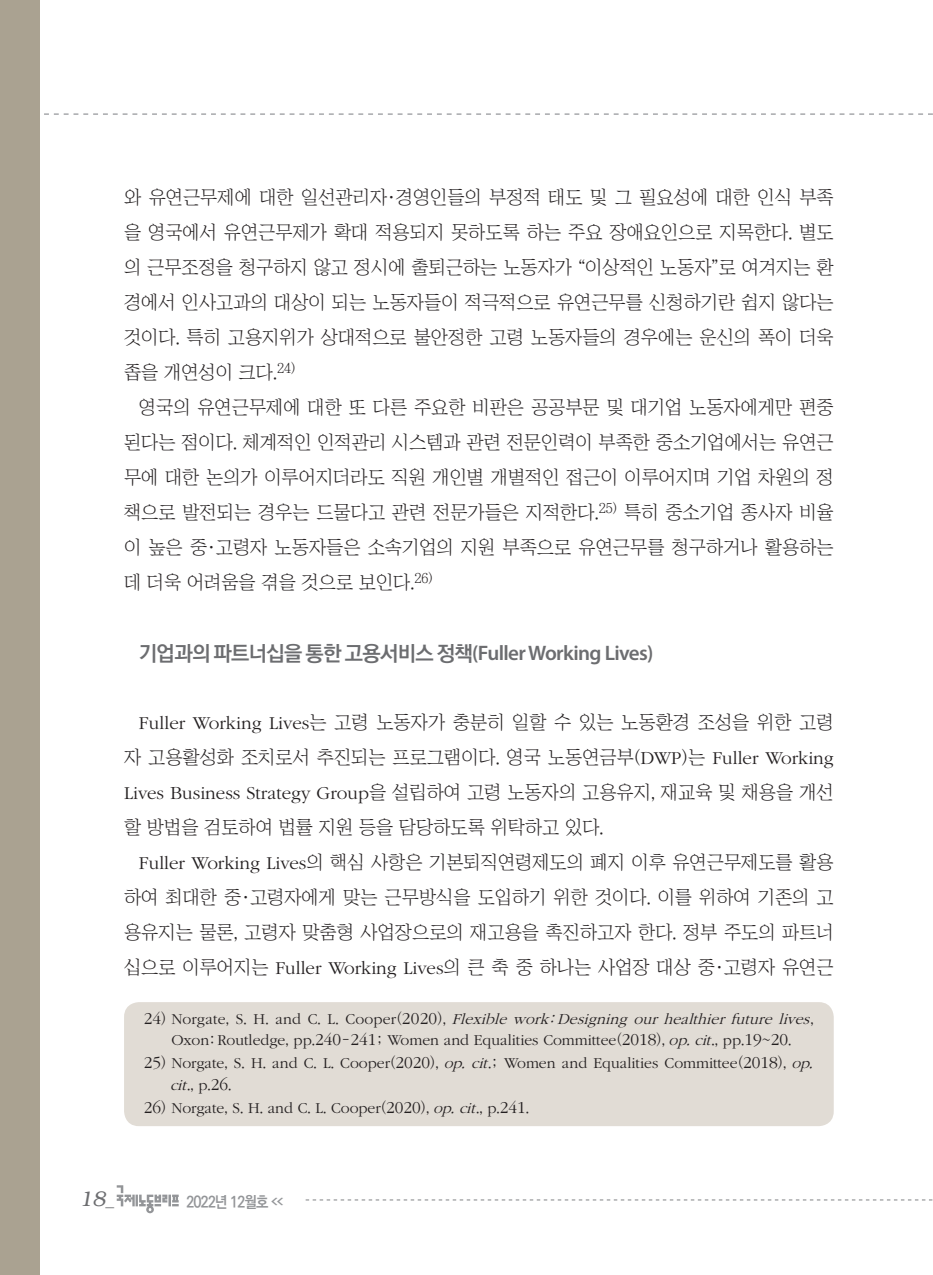
<style>
.page{position:relative;width:933px;height:1275px;background:#fff}
.page>*{position:absolute;margin:0;border:0;box-sizing:border-box;transform-origin:0 0}
.중제목{font:600 21px "Myriad Pro";letter-spacing:-.03em;color:#6c6d70}
.t1{font:italic 300 21px "Bookman";color:#6c6d70}
.본문{font:18.9px/35px "Chosunilbo NM";color:#231f20;text-align:justify}
.각주{font:300 15.75px/21px "ITC Garamond Std";color:#231f20;text-align:center}
.t2{font:700 15.75px "Ko Pub Dotum";letter-spacing:-.055em;color:#939598;scale:.9 1}
.s1{font-family:"Ko Pub Dotum";font-weight:700}
.s2{font-family:"ITC Garamond Std";font-weight:300}
.s3{font-size:17.32px}
.s4{font-family:"Chosunilbo NM";font-weight:400}
.s5{font-style:italic}
.s6{font-family:"Chosunilbo NM";font-weight:400;font-style:italic}
.s7{font-family:"Helvetica";font-weight:400;font-style:normal;font-size:17.5px}
.s8{font-size:7.88px}
</style>
<div class="page">
<svg style="left:44px;top:113px;width:889px;height:2px"></svg>
<div style="left:0;top:0;width:40px;height:1275px;background:#aaa291"></div>
<svg style="left:306px;top:1199px;width:626px;height:1px"></svg>
<svg style="left:117px;top:1185px;width:62px;height:28px"></svg>
<div style="left:124px;top:1002px;width:709px;height:124px;background:#e1dcd5;border-radius:15px"></div>
<p class="본문" style="left:124px;top:179px;width:711px">와 유연근무제에 대한 일선관리자·경영인들의 부정적 태도 및 그 필요성에 대한 인식 부족 을 영국에서 유연근무제가 확대 적용되지 못하도록 하는 주요 장애요인으로 지목한다. 별도 의 근무조정을 청구하지 않고 정시에 출퇴근하는 노동자가 “이상적인 노동자”로 여겨지는 환 경에서 인사고과의 대상이 되는 노동자들이 적극적으로 유연근무를 신청하기란 쉽지 않다는 것이다. 특히 고용지위가 상대적으로 불안정한 고령 노동자들의 경우에는 운신의 폭이 더욱 좁을 개연성이 크다.<sup>24)</sup></p>
<p class="본문" style="left:124px;top:389px;width:711px;text-indent:15px">영국의 유연근무제에 대한 또 다른 주요한 비판은 공공부문 및 대기업 노동자에게만 편중 된다는 점이다. 체계적인 인적관리 시스템과 관련 전문인력이 부족한 중소기업에서는 유연근 무에 대한 논의가 이루어지더라도 직원 개인별 개별적인 접근이 이루어지며 기업 차원의 정 책으로 발전되는 경우는 드물다고 관련 전문가들은 지적한다.<sup>25)</sup> 특히 중소기업 종사자 비율 이 높은 중·고령자 노동자들은 소속기업의 지원 부족으로 유연근무를 청구하거나 활용하는 데 더욱 어려움을 겪을 것으로 보인다.<sup>26)</sup></p>
<p class="중제목" style="left:139px;top:640px;width:516px"><span class="s1">기업과의 파트너십을 통한 고용서비스 정책</span>(Fuller Working Lives)</p>
<p class="본문" style="left:124px;top:704px;width:711px;text-indent:15px"><span class="s2">Fuller Working Lives</span>는 고령 노동자가 충분히 일할 수 있는 노동환경 조성을 위한 고령 자 고용활성화 조치로서 추진되는 프로그램이다. 영국 노동연금부(<span class="s2">DWP</span>)는 <span class="s2">Fuller Working Lives Business Strategy Group</span>을 설립하여 고령 노동자의 고용유지, 재교육 및 채용을 개선 할 방법을 검토하여 법률 지원 등을 담당하도록 위탁하고 있다.</p>
<p class="본문" style="left:124px;top:844px;width:711px;text-indent:15px"><span class="s2">Fuller Working Lives</span>의 핵심 사항은 기본퇴직연령제도의 폐지 이후 유연근무제도를 활용 하여 최대한 중·고령자에게 맞는 근무방식을 도입하기 위한 것이다. 이를 위하여 기존의 고 용유지는 물론, 고령자 맞춤형 사업장으로의 재고용을 촉진하고자 한다. 정부 주도의 파트너 십으로 이루어지는 <span class="s2">Fuller Working Lives</span>의 큰 축 중 하나는 사업장 대상 중·고령자 유연근</p>
<p class="각주" style="left:144px;top:1009px;width:671px"><span class="s3">2 4</span> <span class="s4">)</span> N o r g a t e <span class="s4">,</span> S <span class="s4">.</span> H <span class="s4">.</span> a n d C <span class="s4">.</span> L <span class="s4">.</span> C o o p e r <span class="s4">(</span> <span class="s3">2 0 2 0</span> <span class="s4">) ,</span> <span class="s5">Flexible work</span><span class="s6">:</span><span class="s5">Designing our healthier future lives</span><span class="s4">,<br></span>Oxon<span class="s4">:</span> Routledge<span class="s4">,</span> pp<span class="s4">.</span><span class="s3">240</span><span class="s4">-</span><span class="s3">241</span><span class="s4">;</span> Women and Equalities Committee<span class="s4">(</span><span class="s3">2018</span><span class="s4">),</span> <span class="s5">op</span><span class="s6">.</span><span class="s5">cit</span><span class="s4">.,</span> pp<span class="s4">.</span><span class="s3">19</span><span class="s4">~</span><span class="s3">20</span><span class="s4">.</span></p>
<p class="각주" style="left:170px;top:1051px;width:648px;line-height:22.8px;text-align:left;text-indent:-26px"><span class="s3">25</span><span class="s4">)</span> Norgate<span class="s4">,</span> S<span class="s4">.</span> H<span class="s4">.</span> and C<span class="s4">.</span> L<span class="s4">.</span> Cooper<span class="s4">(</span><span class="s3">2020</span><span class="s4">),</span> <span class="s5">op</span><span class="s6">.</span> <span class="s5">cit</span><span class="s4">.;</span> Women and Equalities Committee<span class="s4">(</span><span class="s3">2018</span><span class="s4">),</span> <span class="s5">op</span><span class="s6">. </span><span class="s5">cit</span><span class="s4">.,</span> p<span class="s4">.</span><span class="s3">26</span><span class="s4">.</span></p>
<p class="각주" style="left:144px;top:1098px;width:387px"><span class="s3">26</span><span class="s4">)</span> Norgate<span class="s4">,</span> S<span class="s4">.</span> H<span class="s4">.</span> and C<span class="s4">.</span> L<span class="s4">.</span> Cooper<span class="s4">(</span><span class="s3">2020</span><span class="s4">),</span> <span class="s5">op</span><span class="s6">.</span><span class="s5">cit</span><span class="s4">.,</span> p<span class="s4">.</span><span class="s3">241</span><span class="s4">.</span></p>
<p class="t1" style="left:79px;top:1187px;width:36px">18<span class="s7">_</span></p>
<p class="t2" style="left:186px;top:1194px;width:109px">2022년 12월호 <span class="s8">&lt;&lt;</span></p>
</div>
